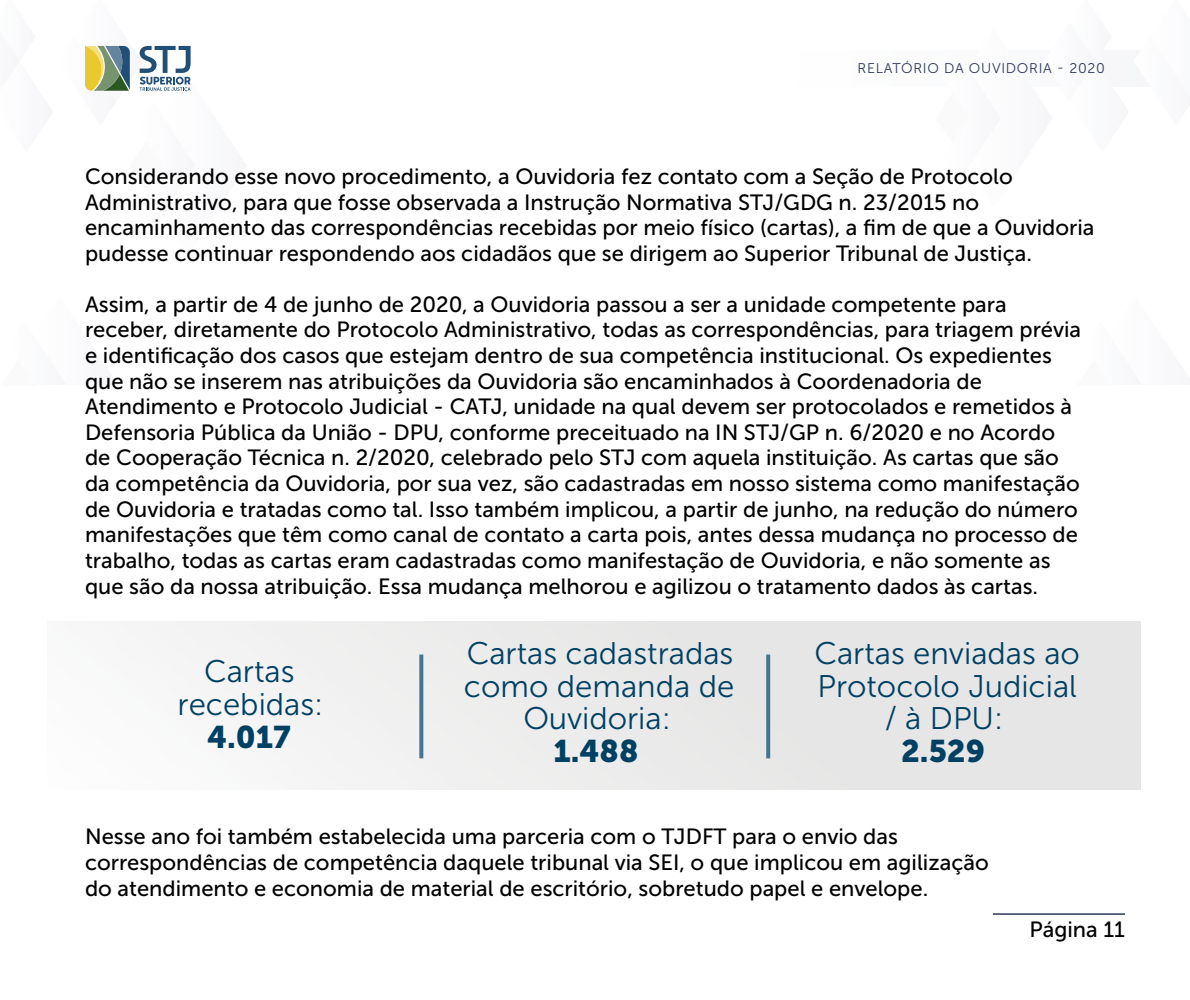
<style>
.page{position:relative;width:1190px;height:1000px;background:#fff}
.page>*{position:absolute;margin:0;border:0;box-sizing:border-box;transform-origin:0 0}
.t1{font:31.2px/32.6px "Museo Sans 300";color:#004063;text-align:center}
.t2{font:31.2px "Museo Sans 900";color:#004063}
.t3{font:22px/25.6px "Museo Sans 500";color:#000}
.t4{font:14px "Museo Sans 300";letter-spacing:.05em;color:#2e385b}
</style>
<div class="page">
<svg style="left:85px;top:45px;width:106px;height:47px"></svg>
<hr style="left:993px;top:913px;width:132px;height:2px;background:#2e385b">
<div style="left:47px;top:622px;width:1094px;height:168px;background:linear-gradient(to right,#f8f8f8,#e2e1e1)"></div>
<svg style="left:419px;top:655px;width:4px;height:103px"></svg>
<svg style="left:766px;top:655px;width:4px;height:103px"></svg>
<p class="t4" style="left:858px;top:61px;width:249px">RELATÓRIO DA OUVIDORIA - 2020</p>
<p class="t3" style="left:85px;top:164px;width:1011px">Considerando esse novo procedimento, a Ouvidoria fez contato com a Seção de Protocolo Administrativo, para que fosse observada a Instrução Normativa STJ/GDG n. 23/2015 no encaminhamento das correspondências recebidas por meio físico (cartas), a fim de que a Ouvidoria pudesse continuar respondendo aos cidadãos que se dirigem ao Superior Tribunal de Justiça.</p>
<p class="t3" style="left:85px;top:292px;width:998px">Assim, a partir de 4 de junho de 2020, a Ouvidoria passou a ser a unidade competente para receber, diretamente do Protocolo Administrativo, todas as correspondências, para triagem prévia e identificação dos casos que estejam dentro de sua competência institucional. Os expedientes que não se inserem nas atribuições da Ouvidoria são encaminhados à Coordenadoria de Atendimento e Protocolo Judicial - CATJ, unidade na qual devem ser protocolados e remetidos à Defensoria Pública da União - DPU, conforme preceituado na IN STJ/GP n. 6/2020 e no Acordo de Cooperação Técnica n. 2/2020, celebrado pelo STJ com aquela instituição. As cartas que são da competência da Ouvidoria, por sua vez, são cadastradas em nosso sistema como manifestação de Ouvidoria e tratadas como tal. Isso também implicou, a partir de junho, na redução do número manifestações que têm como canal de contato a carta pois, antes dessa mudança no processo de trabalho, todas as cartas eram cadastradas como manifestação de Ouvidoria, e não somente as que são da nossa atribuição. Essa mudança melhorou e agilizou o tratamento dados às cartas.</p>
<h1 class="t1" style="left:178px;top:656px;width:147px">Cartas recebidas:</h1>
<h1 class="t2" style="left:207px;top:719px;width:85px">4.017</h1>
<h1 class="t1" style="left:464px;top:637px;width:272px">Cartas cadastradas como demanda de<br>Ouvidoria:</h1>
<h1 class="t2" style="left:554px;top:733px;width:86px">1.488</h1>
<h1 class="t1" style="left:814px;top:637px;width:267px">Cartas enviadas ao<br>Protocolo Judicial / à DPU:</h1>
<h1 class="t2" style="left:901px;top:733px;width:85px">2.529</h1>
<p class="t3" style="left:85px;top:824px;width:905px">Nesse ano foi também estabelecida uma parceria com o TJDFT para o envio das correspondências de competência daquele tribunal via SEI, o que implicou em agilização do atendimento e economia de material de escritório, sobretudo papel e envelope.</p>
<p class="t3" style="left:1029px;top:917px;width:97px">Página 11</p>
</div>
